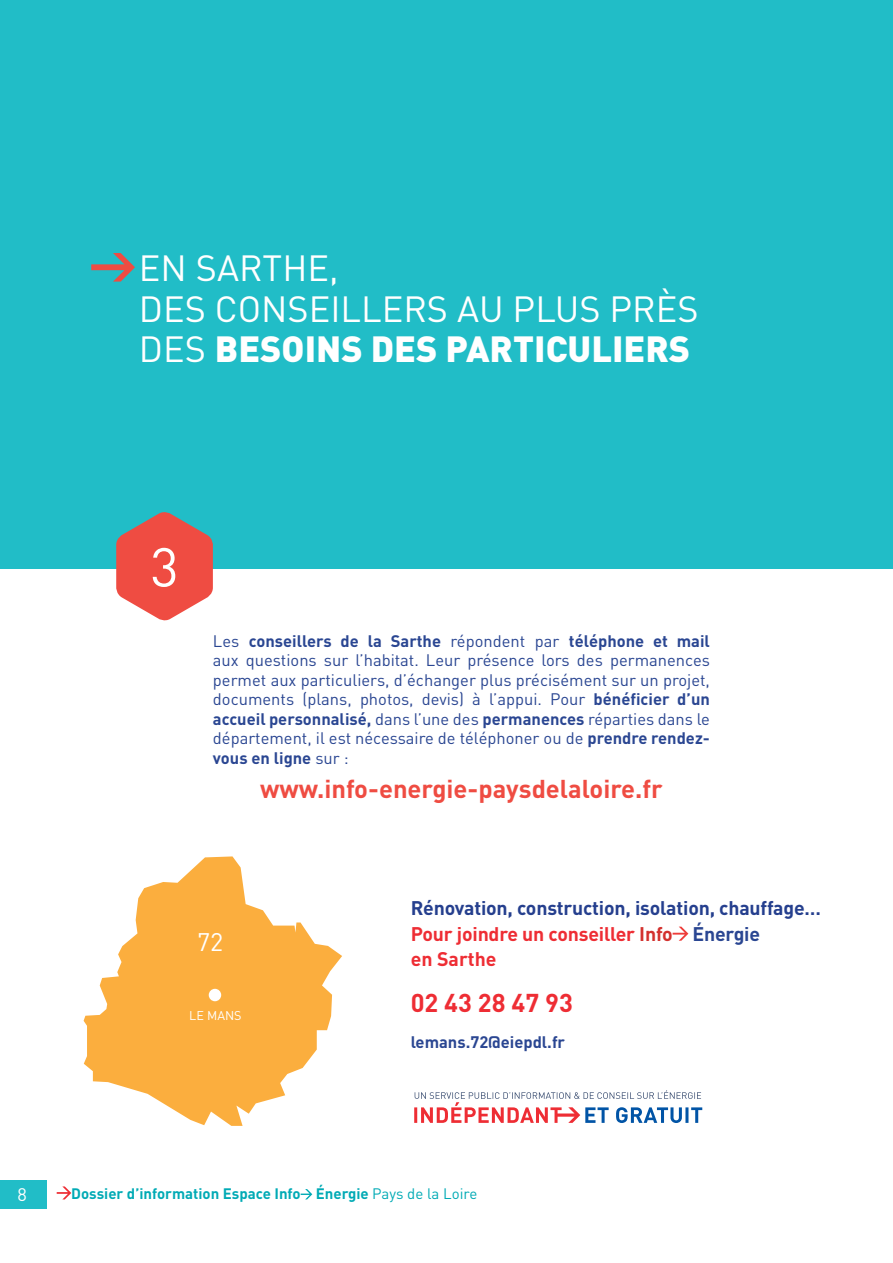
<style>
.page{position:relative;width:893px;height:1263px;background:#fff}
.page>*{position:absolute;margin:0;border:0;box-sizing:border-box;transform-origin:0 0}
.t1{font:54px "DIN";color:#fff}
.t2{font:36px "DIN";color:#fff}
.t3{font:900 36px "DIN";color:#fff}
.t4{font:700 25.5px "DIN";color:#ef4c42}
.t5{font:700 25.5px "DIN";color:#ee2d34}
.t6{font:25.2px "DIN";color:#fff}
.t7{font:700 19.5px "DIN";letter-spacing:-.01em;color:#253f8e}
.t8{font:700 19.5px "DIN";letter-spacing:-.01em;color:#ee2d34}
.t9{font:18px "DIN";color:#fff}
.t10{font:16.5px/19.5px "DIN";color:#2a4692;text-align:justify}
.t11{font:700 16.5px "DIN";color:#2a4692}
.t12{font:700 15px "DIN";color:#00aab5}
.t13{font:12.6px "DIN";color:#fff}
.s1{font-weight:400}
.s2{font-weight:700}
.s3{color:#d3312e}
.s4{color:#2a4692}
</style>
<div class="page">
<div style="left:0;top:0;width:893px;height:569px;background:#21bdc7"></div>
<svg style="left:91px;top:253px;width:44px;height:29px"></svg>
<svg style="left:116px;top:512px;width:97px;height:109px"></svg>
<svg style="left:673px;top:927px;width:15px;height:14px"></svg>
<svg style="left:414px;top:1090px;width:288px;height:33px"></svg>
<svg style="left:84px;top:856px;width:258px;height:270px;fill:#fbae3e"></svg>
<div style="left:209px;top:989px;width:12px;height:12px;background:#fff;border-radius:50%"></div>
<div style="left:0;top:1180px;width:47px;height:28px;background:#21bdc7"></div>
<svg style="left:57px;top:1186px;width:14px;height:13px"></svg>
<svg style="left:301px;top:1189px;width:11px;height:10px"></svg>
<p class="t2" style="left:139px;top:246px;width:201px">EN SARTHE,</p>
<p class="t2" style="left:139px;top:286px;width:561px">DES CONSEILLERS AU PLUS PRÈS</p>
<p class="t3" style="left:139px;top:325px;width:553px"><span class="s1">DES</span> BESOINS DES PARTICULIERS</p>
<p class="t1" style="left:150px;top:533px;width:30px">3</p>
<p class="t10" style="left:213px;top:631px;width:498px">Les <span class="s2">conseillers de la Sarthe</span> répondent par <span class="s2">téléphone et mail </span>aux questions sur l’habitat. Leur présence lors des permanences permet aux particuliers, d’échanger plus précisément sur un projet, documents (plans, photos, devis) à l’appui. Pour <span class="s2">bénéficier d’un accueil personnalisé,</span> dans l’une des <span class="s2">permanences</span> réparties dans le département, il est nécessaire de téléphoner ou de <span class="s2">prendre rendez&shy;vous en ligne</span> sur :</p>
<p class="t4" style="left:260px;top:772px;width:404px">www.info-energie-paysdelaloire.fr</p>
<p class="t6" style="left:197px;top:926px;width:28px">72</p>
<p class="t13" style="left:189px;top:1007px;width:54px">LE MANS</p>
<p class="t7" style="left:411px;top:895px;width:412px">Rénovation, construction, isolation, chauffage…</p>
<p class="t8" style="left:411px;top:921px;width:351px">Pour joindre un conseiller <span class="s3">Info</span> <span class="s4">Énergie</span></p>
<p class="t8" style="left:411px;top:946px;width:87px">en Sarthe</p>
<p class="t5" style="left:411px;top:986px;width:164px">02 43 28 47 93</p>
<p class="t11" style="left:411px;top:1031px;width:156px">lemans.72@eiepdl.fr</p>
<p class="t9" style="left:18px;top:1183px;width:11px">8</p>
<p class="t12" style="left:71px;top:1184px;width:407px">Dossier d’information Espace Info Énergie <span class="s1">Pays de la Loire</span></p>
</div>
